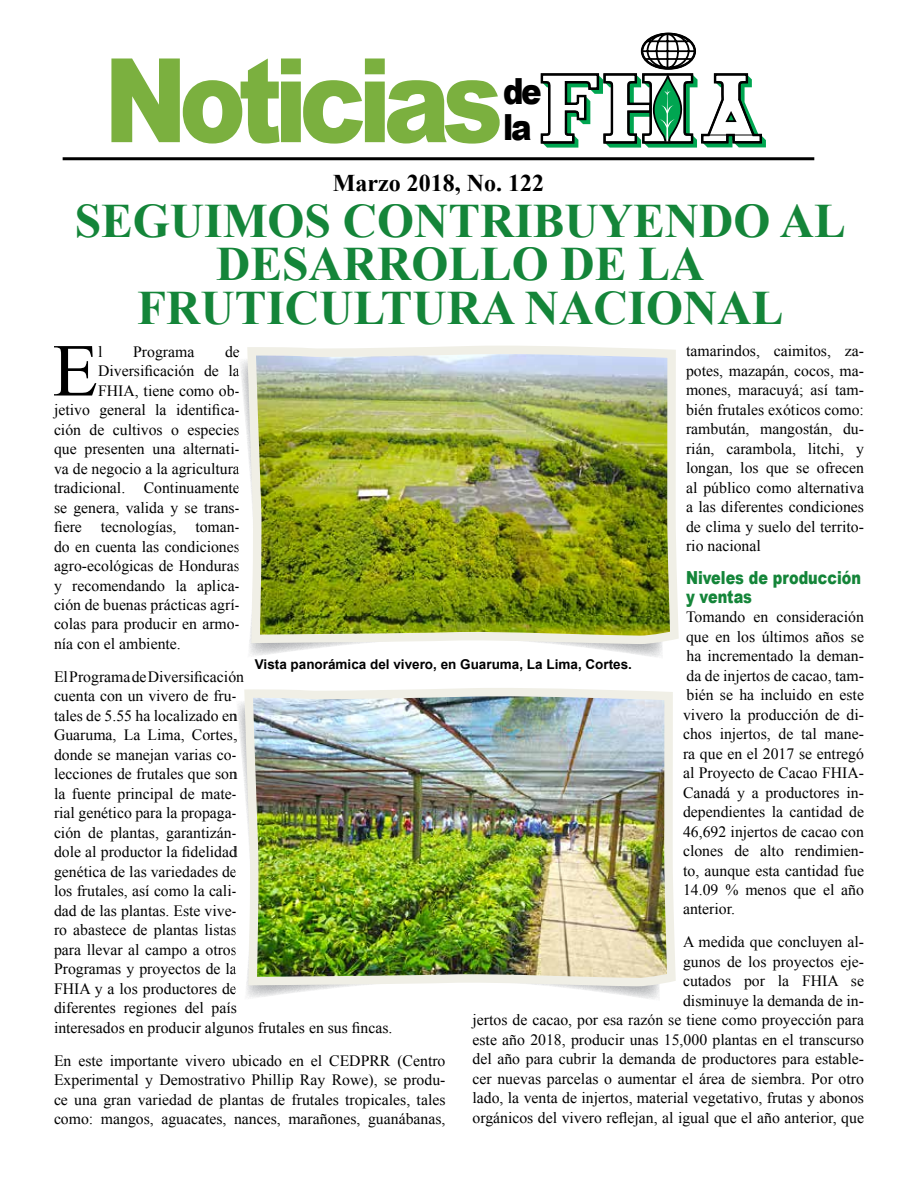
<style>
.page{position:relative;width:918px;height:1188px;background:#fff}
.page>*{position:absolute;margin:0;border:0;box-sizing:border-box;transform-origin:0 0}
.t1{font:900 116.85px "Arial";letter-spacing:-.08em;color:#7bb03f;scale:.85 1}
.t2{font:74.7px "Times New Roman";color:#000}
.t3{font:700 48px/43.5px "Times New Roman";color:#148539;text-align:center}
.t4{font:900 36px/36px "Arial";color:#000;scale:.85 1}
.t5{font:700 24px "Times New Roman";color:#000}
.t6{font:900 18px/18.8px "Arial";color:#148539;scale:.8 1}
.t7{font:15.75px/19.5px "Times New Roman";color:#000;text-align:justify}
.t8{font:700 13.5px "Arial";color:#000}
</style>
<div class="page">
<hr style="left:63px;top:157px;width:751px;height:3px;background:#000">
<svg style="left:540px;top:32px;width:226px;height:116px"></svg>
<hr style="left:708px;top:135px;width:47px;height:1px;background:#000">
<svg style="left:241px;top:361px;width:421px;height:296px"></svg>
<img style="left:243px;top:346px;width:436px;height:302px">
<svg style="left:238px;top:703px;width:421px;height:296px"></svg>
<img style="left:240px;top:688px;width:436px;height:303px">
<h1 class="t1" style="left:104px;top:16px;width:471px">Noticias</h1>
<h3 class="t5" style="left:333px;top:167px;width:213px">Marzo 2018, No. 122</h3>
<h3 class="t4" style="left:503px;top:72px;width:47px">de la</h3>
<h3 class="t3" style="left:75px;top:198px;width:772px">SEGUIMOS CONTRIBUYENDO AL<br>DESARROLLO DE LA<br>FRUTICULTURA NACIONAL</h3>
<p class="t7" style="left:686px;top:341px;width:179px">tamarindos, caimitos, za&shy;potes, mazapán, cocos, ma&shy;mones, maracuyá; así tam&shy;bién frutales exóticos como: rambután, mangostán, du&shy;rián, carambola, litchi, y longan, los que se ofrecen al público como alternativa a las diferentes condiciones de clima y suelo del territo&shy;rio nacional</p>
<p class="t6" style="left:686px;top:567px;width:220px">Niveles de producción y ventas</p>
<p class="t7" style="left:683px;top:607px;width:182px">Tomando en consideración que en los últimos años se ha incrementado la deman&shy;da de injertos de cacao, tam&shy;bién se ha incluido en este vivero la producción de di&shy;chos injertos, de tal mane&shy;ra que en el 2017 se entregó al Proyecto de Cacao FHIA-Canadá y a productores in&shy;dependientes la cantidad de 46,692 injertos de cacao con clones de alto rendimien&shy;to, aunque esta cantidad fue 14.09 % menos que el año anterior.</p>
<p class="t7" style="left:473px;top:932px;width:393px;text-align:right">A medida que concluyen al-<br>gunos de los proyectos eje-<br>cutados por la FHIA se<br>disminuye la demanda de in-<br>jertos de cacao, por esa razón se tiene como proyección para este año 2018, producir unas 15,000 plantas en el transcurso del año para cubrir la demanda de productores para estable&shy;cer nuevas parcelas o aumentar el área de siembra. Por otro lado, la venta de injertos, material vegetativo, frutas y abonos orgánicos del vivero reflejan, al igual que el año anterior, que</p>
<h2 class="t2" style="left:52px;top:320px;width:47px">E</h2>
<p class="t7" style="left:98px;top:341px;width:6px">l</p>
<p class="t7" style="left:133px;top:341px;width:63px">Programa</p>
<p class="t7" style="left:225px;top:341px;width:16px">de</p>
<p class="t7" style="left:98px;top:361px;width:143px">Diversificación de la</p>
<p class="t7" style="left:98px;top:380px;width:143px">FHIA, tiene como ob-</p>
<p class="t7" style="left:54px;top:400px;width:187px">jetivo general la identifica-</p>
<p class="t7" style="left:54px;top:419px;width:187px">ción de cultivos o especies</p>
<p class="t7" style="left:54px;top:439px;width:187px">que presenten una alternati-</p>
<p class="t7" style="left:54px;top:458px;width:187px">va de negocio a la agricultura</p>
<p class="t7" style="left:54px;top:478px;width:187px">tradicional. Continuamente</p>
<p class="t7" style="left:54px;top:497px;width:187px">se genera, valida y se trans-</p>
<p class="t7" style="left:54px;top:517px;width:187px">fiere tecnologías, toman-</p>
<p class="t7" style="left:54px;top:536px;width:187px">do en cuenta las condiciones</p>
<p class="t7" style="left:54px;top:556px;width:187px">agro-ecológicas de Honduras</p>
<p class="t7" style="left:54px;top:575px;width:187px">y recomendando la aplica-</p>
<p class="t7" style="left:54px;top:595px;width:187px">ción de buenas prácticas agrí-</p>
<p class="t7" style="left:54px;top:614px;width:187px">colas para producir en armo-</p>
<p class="t7" style="left:54px;top:634px;width:128px">nía con el ambiente.</p>
<p class="t7" style="left:54px;top:667px;width:340px;text-align:left">El Programa de Diversificación<br>cuenta con un vivero de fru-<br>tales de 5.55 ha localizado en<br>Guaruma, La Lima, Cortes,<br>donde se manejan varias co-<br>lecciones de frutales que son<br>la fuente principal de mate-<br>rial genético para la propaga-<br>ción de plantas, garantizán-<br>dole al productor la fidelidad<br>genética de las variedades de<br>los frutales, así como la cali-<br>dad de las plantas. Este vive-<br>ro abastece de plantas listas<br>para llevar al campo a otros<br>Programas y proyectos de la<br>FHIA y a los productores de<br>diferentes regiones del país<br>interesados en producir algunos frutales en sus fincas.</p>
<p class="t7" style="left:54px;top:1051px;width:393px">En este importante vivero ubicado en el CEDPRR (Centro Experimental y Demostrativo Phillip Ray Rowe), se produ&shy;ce una gran variedad de plantas de frutales tropicales, tales como: mangos, aguacates, nances, marañones, guanábanas,</p>
<p class="t8" style="left:255px;top:655px;width:379px">Vista panorámica del vivero, en Guaruma, La Lima, Cortes.</p>
</div>
